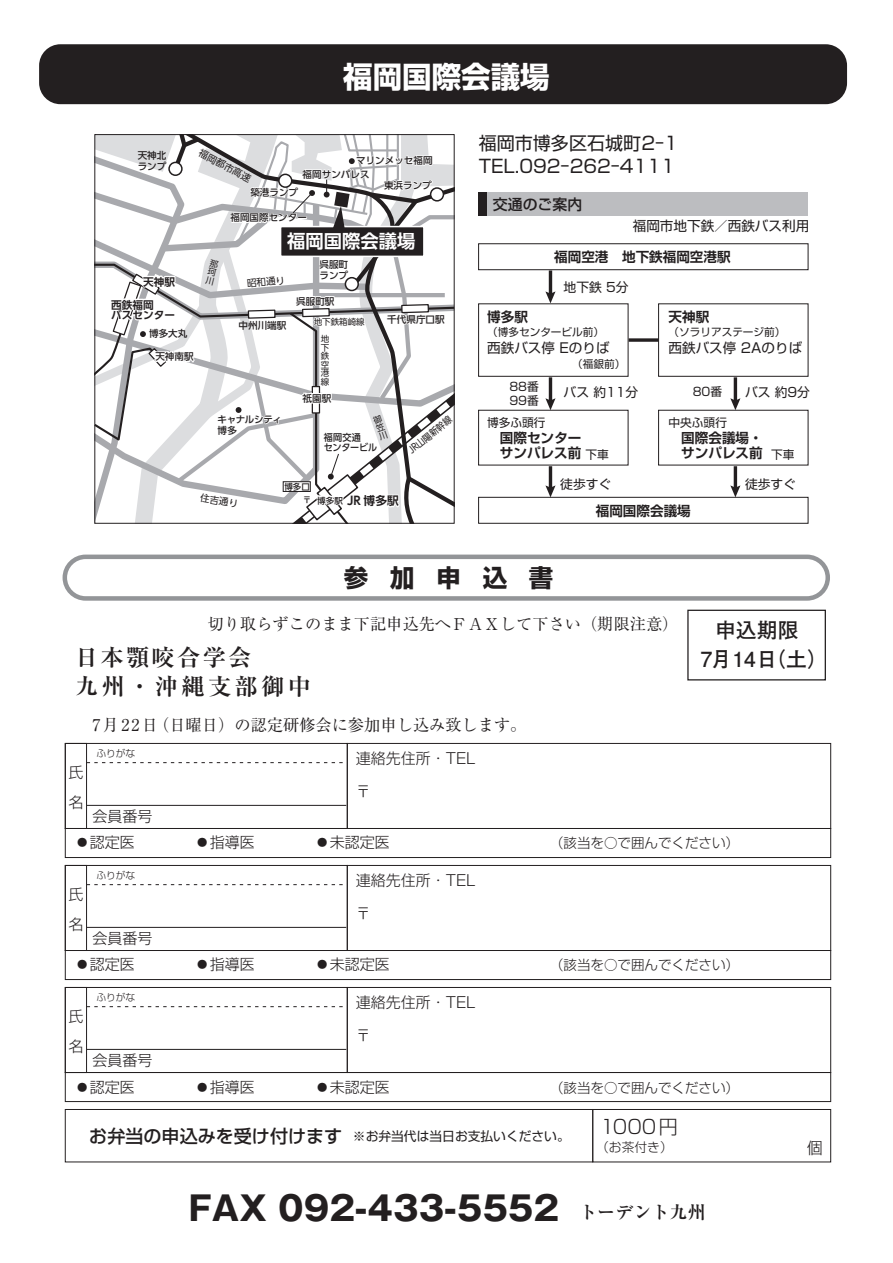
<style>
.page{position:relative;width:893px;height:1263px;background:#fff}
.page>*{position:absolute;margin:0;border:0;box-sizing:border-box;transform-origin:0 0}
.t1{font:700 33.75px "Gothic MB101 Pro";color:#231f20}
.t2{font:700 29.55px "Shin Go Pro";color:#fff}
.t3{font:700 24.45px "Shin Go Pro";color:#231f20}
.t4{font:700 23.25px/29px "Ryumin Pro";letter-spacing:.125em;color:#231f20}
.t5{font:700 20.85px/29px "Futo Go B101 Pro";color:#231f20}
.t6{font:300 19.2px "Shin Go Pro";color:#231f20}
.t7{font:700 18.3px "UD Shin Go Pro De";color:#fff}
.t8{font:18px/23.4px "Shin Go Pro";color:#231f20}
.t9{font:500 18px "Shin Go Pro";color:#231f20}
.t10{font:700 18px "Ryumin Pro";color:#231f20}
.t11{font:16.2px "Ryumin Pro";color:#231f20}
.t12{font:300 15.9px "Shin Go Pro";color:#231f20}
.t13{font:300 15px/30px "Shin Go Pro";color:#231f20}
.t14{font:500 14.85px "Shin Go Pro";color:#231f20}
.t15{font:700 13.5px/14.9px "Shin Go Pro De";color:#231f20}
.t16{font:300 13.5px "Shin Go Pro";color:#231f20}
.t17{font:13.5px "Shin Go Pro";color:#231f20}
.t18{font:12.75px "Shin Go Pro";color:#231f20}
.t19{font:300 12.75px "Shin Go Pro";color:#231f20}
.t20{font:11.7px "Shin Go Pro";color:#231f20}
.t21{font:700 11.7px "UD Shin Go Pro De";color:#231f20}
.t22{font:10.65px "Shin Go Pro";color:#231f20}
.t23{font:700 10.65px/10.6px "UD Shin Go Pro De";color:#231f20}
.t24{font:300 9.75px "Shin Go Pro";color:#231f20}
.t25{font:500 9.6px/10.6px "UD Shin Go Pro";color:#231f20}
.t26{font:9.6px "UD Shin Go Pro";color:#231f20}
.t27{font:500 9.6px/10.6px "UD Shin Go Pro";color:#231f20;scale:.95 1}
.t28{font:500 9.6px/10.6px "UD Shin Go Pro";letter-spacing:-.045em;color:#231f20}
.t29{font:9.6px "UD Shin Go Pro";color:#231f20;scale:.9 1}
.t30{font:8.55px/8.6px "UD Shin Go Pro";color:#231f20;text-align:justify}
.t31{font:500 8.55px/13.5px "UD Shin Go Pro";color:#231f20;text-align:right}
</style>
<div class="page">
<div style="left:63px;top:555px;width:767px;height:46px;border:4px solid #939598;border-radius:21px"></div>
<div style="left:687px;top:610px;width:139px;height:70px;border:1px solid #231f20"></div>
<div style="left:65px;top:743px;width:283px;height:86px;border:1px solid #231f20"></div>
<div style="left:65px;top:743px;width:22px;height:86px;border:1px solid #231f20"></div>
<div style="left:347px;top:743px;width:484px;height:86px;border:1px solid #231f20"></div>
<div style="left:65px;top:828px;width:766px;height:30px;border:1px solid #231f20"></div>
<div style="left:347px;top:865px;width:484px;height:86px;border:1px solid #231f20"></div>
<div style="left:65px;top:950px;width:766px;height:30px;border:1px solid #231f20"></div>
<div style="left:347px;top:987px;width:484px;height:86px;border:1px solid #231f20"></div>
<div style="left:592px;top:1109px;width:239px;height:53px;border:1px solid #231f20"></div>
<div style="left:65px;top:1109px;width:528px;height:53px;border:1px solid #231f20"></div>
<div style="left:65px;top:1072px;width:766px;height:30px;border:1px solid #231f20"></div>
<svg style="left:87px;top:762px;width:256px;height:1px"></svg>
<hr style="left:87px;top:805px;width:259px;height:1px;background:#231f20">
<div style="left:65px;top:865px;width:283px;height:86px;border:1px solid #231f20"></div>
<div style="left:65px;top:865px;width:22px;height:86px;border:1px solid #231f20"></div>
<svg style="left:87px;top:884px;width:256px;height:1px"></svg>
<hr style="left:87px;top:927px;width:259px;height:1px;background:#231f20">
<div style="left:65px;top:987px;width:283px;height:86px;border:1px solid #231f20"></div>
<div style="left:65px;top:987px;width:22px;height:86px;border:1px solid #231f20"></div>
<svg style="left:87px;top:1006px;width:256px;height:1px"></svg>
<hr style="left:87px;top:1049px;width:259px;height:1px;background:#231f20">
<div style="left:479px;top:193px;width:329px;height:23px;background:#bcbdc0"></div>
<div style="left:479px;top:193px;width:8px;height:23px;background:#231f20"></div>
<div style="left:39px;top:44px;width:808px;height:60px;background:#231f20;border-radius:21px"></div>
<div style="left:478px;top:243px;width:330px;height:27px;border:1px solid #231f20"></div>
<div style="left:478px;top:497px;width:330px;height:27px;border:1px solid #231f20"></div>
<div style="left:658px;top:303px;width:150px;height:74px;border:1px solid #231f20"></div>
<div style="left:658px;top:410px;width:150px;height:55px;border:1px solid #231f20"></div>
<div style="left:478px;top:303px;width:150px;height:74px;border:1px solid #231f20"></div>
<div style="left:478px;top:410px;width:150px;height:55px;border:1px solid #231f20"></div>
<hr style="left:549px;top:270px;width:3px;height:25px;background:#231f20">
<svg style="left:545px;top:291px;width:10px;height:12px"></svg>
<hr style="left:549px;top:377px;width:3px;height:25px;background:#231f20">
<svg style="left:545px;top:398px;width:10px;height:12px"></svg>
<hr style="left:734px;top:377px;width:3px;height:25px;background:#231f20">
<svg style="left:730px;top:398px;width:10px;height:12px"></svg>
<hr style="left:549px;top:466px;width:3px;height:23px;background:#231f20">
<svg style="left:545px;top:485px;width:10px;height:12px"></svg>
<hr style="left:734px;top:466px;width:3px;height:23px;background:#231f20">
<svg style="left:730px;top:485px;width:10px;height:12px"></svg>
<svg style="left:629px;top:338px;width:30px;height:4px"></svg>
<svg style="left:95px;top:135px;width:359px;height:388px"></svg>
<p class="t25" style="left:138px;top:150px;width:30px">天神北ランプ</p>
<p class="t23" style="left:143px;top:276px;width:33px">天神駅</p>
<p class="t2" style="left:343px;top:53px;width:208px">福岡国際会議場</p>
<p class="t26" style="left:203px;top:145px;width:59px;rotate:28deg">福岡都市高速</p>
<p class="t25" style="left:356px;top:155px;width:78px">マリンメッセ福岡</p>
<p class="t25" style="left:303px;top:169px;width:68px">福岡サンパレス</p>
<p class="t25" style="left:230px;top:212px;width:78px">福岡国際センター</p>
<p class="t25" style="left:384px;top:180px;width:49px">東浜ランプ</p>
<p class="t25" style="left:250px;top:187px;width:49px">築港ランプ</p>
<p class="t7" style="left:287px;top:226px;width:130px">福岡国際会議場</p>
<p class="t26" style="left:246px;top:276px;width:40px;rotate:-5deg">昭和通り</p>
<p class="t25" style="left:319px;top:259px;width:30px">呉服町ランプ</p>
<p class="t8" style="left:479px;top:129px;width:201px">福岡市博多区石城町2-1<br>TEL.092-262-4111</p>
<p class="t14" style="left:493px;top:192px;width:91px">交通のご案内</p>
<p class="t17" style="left:633px;top:215px;width:178px">福岡市地下鉄／西鉄バス利用</p>
<p class="t15" style="left:554px;top:248px;width:178px">福岡空港　地下鉄福岡空港駅</p>
<p class="t18" style="left:564px;top:276px;width:66px">地下鉄 5分</p>
<p class="t23" style="left:111px;top:299px;width:65px">西鉄福岡<br>バスセンター</p>
<p class="t25" style="left:149px;top:328px;width:40px">博多大丸</p>
<p class="t25" style="left:155px;top:351px;width:40px">天神南駅</p>
<p class="t25" style="left:239px;top:319px;width:49px">中州川端駅</p>
<p class="t28" style="left:218px;top:414px;width:66px">キャナルシティ博多</p>
<p class="t25" style="left:296px;top:295px;width:40px">呉服町駅</p>
<p class="t30" style="left:314px;top:317px;width:53px">地下鉄箱崎線</p>
<p class="t30" style="left:321px;top:335px;width:10px">地下鉄空港線</p>
<p class="t25" style="left:303px;top:393px;width:30px">祇園駅</p>
<p class="t27" style="left:324px;top:432px;width:58px">福岡交通<br>センタービル</p>
<p class="t25" style="left:387px;top:314px;width:59px">千代県庁口駅</p>
<p class="t29" style="left:405px;top:445px;width:60px;rotate:-38deg">JR山陽新幹線</p>
<p class="t26" style="left:201px;top:490px;width:40px;rotate:9deg">住吉通り</p>
<p class="t31" style="left:284px;top:479px;width:28px">博多口〒</p>
<p class="t21" style="left:347px;top:491px;width:53px">JR 博多駅</p>
<p class="t31" style="left:317px;top:493px;width:27px">博多駅</p>
<p class="t3" style="left:344px;top:558px;width:26px">参</p>
<p class="t3" style="left:390px;top:558px;width:26px">加</p>
<p class="t3" style="left:436px;top:558px;width:26px">申</p>
<p class="t15" style="left:487px;top:307px;width:42px">博多駅</p>
<p class="t22" style="left:487px;top:324px;width:118px">（博多センタービル前(</p>
<p class="t17" style="left:487px;top:337px;width:124px">西鉄バス停 Eのりば</p>
<p class="t15" style="left:668px;top:307px;width:42px">天神駅</p>
<p class="t22" style="left:668px;top:324px;width:118px">（ソラリアステージ前(</p>
<p class="t17" style="left:668px;top:337px;width:135px">西鉄バス停 2Aのりば</p>
<p class="t20" style="left:509px;top:377px;width:31px">88番</p>
<p class="t20" style="left:509px;top:391px;width:31px">99番</p>
<p class="t18" style="left:564px;top:382px;width:76px">バス約11分</p>
<p class="t20" style="left:693px;top:382px;width:31px">80番</p>
<p class="t18" style="left:745px;top:382px;width:66px">バス約9分</p>
<p class="t20" style="left:487px;top:413px;width:60px">博多ふ頭行</p>
<p class="t20" style="left:668px;top:413px;width:60px">中央ふ頭行</p>
<p class="t15" style="left:500px;top:429px;width:83px">国際センターサンパレス前</p>
<p class="t20" style="left:585px;top:445px;width:25px">下車</p>
<p class="t15" style="left:681px;top:429px;width:83px">国際会議場・サンパレス前</p>
<p class="t20" style="left:771px;top:445px;width:25px">下車</p>
<p class="t18" style="left:560px;top:473px;width:53px">徒歩すぐ</p>
<p class="t18" style="left:745px;top:473px;width:53px">徒歩すぐ</p>
<p class="t3" style="left:483px;top:558px;width:26px">込</p>
<p class="t3" style="left:529px;top:558px;width:26px">書</p>
<p class="t15" style="left:596px;top:502px;width:97px">福岡国際会議場</p>
<p class="t11" style="left:208px;top:612px;width:472px">切り取らずこのまま下記申込先へＦＡＸして下さい（期限注意(</p>
<p class="t4" style="left:75px;top:641px;width:237px">日本顎咬合学会<br>九州・沖縄支部御中</p>
<p class="t11" style="left:153px;top:712px;width:375px">（日曜日）の認定研修会に参加申し込み致します。</p>
<p class="t11" style="left:92px;top:712px;width:67px">7月22日</p>
<p class="t13" style="left:68px;top:755px;width:16px">氏名</p>
<p class="t24" style="left:96px;top:745px;width:40px">ふりがな</p>
<p class="t13" style="left:93px;top:799px;width:62px">会員番号</p>
<p class="t13" style="left:356px;top:741px;width:121px;line-height:32.2px">連絡先住所・TEL〒</p>
<p class="t5" style="left:701px;top:613px;width:129px;text-indent:14px">申込期限<br>月7 14 （日土(</p>
<p class="t13" style="left:75px;top:826px;width:61px">●認定医</p>
<p class="t13" style="left:68px;top:877px;width:16px">氏名</p>
<p class="t24" style="left:96px;top:867px;width:40px">ふりがな</p>
<p class="t13" style="left:93px;top:921px;width:62px">会員番号</p>
<p class="t13" style="left:75px;top:948px;width:62px">●認定医</p>
<p class="t13" style="left:68px;top:999px;width:16px">氏名</p>
<p class="t24" style="left:96px;top:989px;width:40px">ふりがな</p>
<p class="t13" style="left:93px;top:1043px;width:62px">会員番号</p>
<p class="t13" style="left:75px;top:1070px;width:62px">●認定医</p>
<p class="t13" style="left:195px;top:826px;width:61px">●指導医</p>
<p class="t13" style="left:195px;top:948px;width:61px">●指導医</p>
<p class="t13" style="left:195px;top:1070px;width:61px">●指導医</p>
<p class="t13" style="left:315px;top:826px;width:77px">●未認定医</p>
<p class="t13" style="left:356px;top:863px;width:121px;line-height:32.2px">連絡先住所・TEL〒</p>
<p class="t13" style="left:315px;top:948px;width:76px">●未認定医</p>
<p class="t13" style="left:356px;top:985px;width:121px;line-height:32.2px">連絡先住所・TEL〒</p>
<p class="t13" style="left:315px;top:1070px;width:76px">●未認定医</p>
<p class="t16" style="left:550px;top:832px;width:190px">（該当を○で囲んでください(</p>
<p class="t16" style="left:550px;top:954px;width:190px">（該当を○で囲んでください(</p>
<p class="t16" style="left:550px;top:1076px;width:190px">（該当を○で囲んでください(</p>
<p class="t9" style="left:89px;top:1121px;width:254px">お弁当の申込みを受け付けます</p>
<p class="t18" style="left:353px;top:1126px;width:218px">※お弁当代は当日お支払いください。</p>
<p class="t1" style="left:189px;top:1180px;width:372px">FAX 092-433-5552</p>
<p class="t6" style="left:600px;top:1111px;width:79px">1000 円</p>
<p class="t19" style="left:596px;top:1136px;width:78px">（お茶付き）</p>
<p class="t10" style="left:579px;top:1197px;width:128px">トーデント九州</p>
<p class="t12" style="left:807px;top:1135px;width:17px">個</p>
</div>
